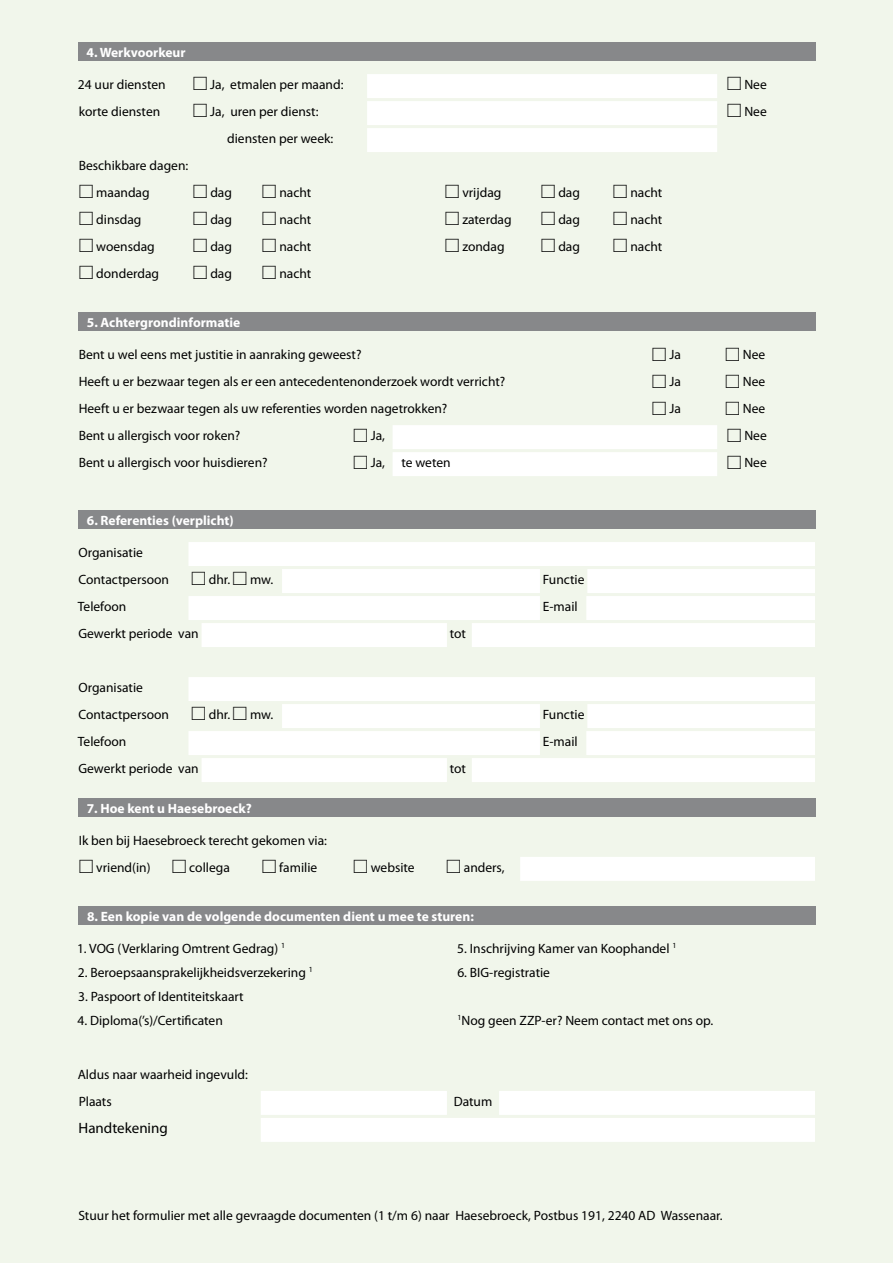
<style>
.page{position:relative;width:893px;height:1263px;background:#f1f6eb}
.page>*{position:absolute;margin:0;border:0;box-sizing:border-box;transform-origin:0 0}
.t1{font:15px "Myriad Pro";color:#000}
.t2{font:13.5px/27px "Myriad Pro";color:#000}
.t3{font:700 13.5px "Myriad Pro";color:#fff}
</style>
<div class="page">
<div style="left:78px;top:43px;width:737px;height:18px;background:#87888a"></div>
<div style="left:78px;top:313px;width:737px;height:18px;background:#87888a"></div>
<div style="left:78px;top:907px;width:737px;height:18px;background:#87888a"></div>
<div style="left:78px;top:511px;width:737px;height:18px;background:#87888a"></div>
<div style="left:78px;top:799px;width:737px;height:18px;background:#87888a"></div>
<div style="left:367px;top:74px;width:350px;height:24px;background:#fff"></div>
<div style="left:367px;top:101px;width:350px;height:24px;background:#fff"></div>
<div style="left:367px;top:128px;width:350px;height:24px;background:#fff"></div>
<div style="left:393px;top:425px;width:324px;height:24px;background:#fff"></div>
<div style="left:393px;top:452px;width:324px;height:24px;background:#fff"></div>
<div style="left:188px;top:542px;width:627px;height:24px;background:#fff"></div>
<div style="left:282px;top:569px;width:533px;height:24px;background:#fff"></div>
<div style="left:540px;top:567px;width:47px;height:36px;background:#f1f6eb"></div>
<div style="left:188px;top:596px;width:627px;height:24px;background:#fff"></div>
<div style="left:540px;top:594px;width:46px;height:36px;background:#f1f6eb"></div>
<div style="left:188px;top:623px;width:627px;height:24px;background:#fff"></div>
<div style="left:178px;top:621px;width:24px;height:36px;background:#f1f6eb"></div>
<div style="left:447px;top:621px;width:25px;height:36px;background:#f1f6eb"></div>
<div style="left:188px;top:677px;width:627px;height:24px;background:#fff"></div>
<div style="left:282px;top:704px;width:533px;height:24px;background:#fff"></div>
<div style="left:540px;top:702px;width:47px;height:36px;background:#f1f6eb"></div>
<div style="left:188px;top:731px;width:627px;height:24px;background:#fff"></div>
<div style="left:540px;top:729px;width:46px;height:36px;background:#f1f6eb"></div>
<div style="left:188px;top:758px;width:627px;height:24px;background:#fff"></div>
<div style="left:178px;top:756px;width:24px;height:36px;background:#f1f6eb"></div>
<div style="left:447px;top:756px;width:25px;height:36px;background:#f1f6eb"></div>
<div style="left:520px;top:857px;width:295px;height:24px;background:#fff"></div>
<div style="left:261px;top:1091px;width:554px;height:24px;background:#fff"></div>
<div style="left:447px;top:1089px;width:52px;height:36px;background:#f1f6eb"></div>
<div style="left:261px;top:1118px;width:554px;height:24px;background:#fff"></div>
<p class="t3" style="left:87px;top:44px;width:101px">4. Werkvoorkeur</p>
<p class="t2" style="left:78px;top:71px;width:89px">24 uur diensten</p>
<p class="t2" style="left:193px;top:71px;width:152px">□ Ja, etmalen per maand:</p>
<p class="t2" style="left:727px;top:71px;width:41px">□ Nee</p>
<p class="t2" style="left:79px;top:98px;width:83px">korte diensten</p>
<p class="t2" style="left:193px;top:98px;width:127px">□ Ja, uren per dienst:</p>
<p class="t2" style="left:727px;top:98px;width:41px">□ Nee</p>
<p class="t2" style="left:227px;top:125px;width:108px">diensten per week:</p>
<p class="t2" style="left:79px;top:152px;width:111px">Beschikbare dagen:</p>
<p class="t2" style="left:79px;top:179px;width:72px">□ maandag</p>
<p class="t2" style="left:193px;top:179px;width:40px">□ dag</p>
<p class="t2" style="left:262px;top:179px;width:50px">□ nacht</p>
<p class="t2" style="left:445px;top:179px;width:57px">□ vrijdag</p>
<p class="t2" style="left:541px;top:179px;width:40px">□ dag</p>
<p class="t2" style="left:613px;top:179px;width:50px">□ nacht</p>
<p class="t2" style="left:79px;top:206px;width:64px">□ dinsdag</p>
<p class="t2" style="left:193px;top:206px;width:40px">□ dag</p>
<p class="t2" style="left:262px;top:206px;width:50px">□ nacht</p>
<p class="t2" style="left:445px;top:206px;width:68px">□ zaterdag</p>
<p class="t2" style="left:541px;top:206px;width:40px">□ dag</p>
<p class="t2" style="left:613px;top:206px;width:50px">□ nacht</p>
<p class="t2" style="left:79px;top:233px;width:77px">□ woensdag</p>
<p class="t2" style="left:193px;top:233px;width:40px">□ dag</p>
<p class="t2" style="left:262px;top:233px;width:50px">□ nacht</p>
<p class="t2" style="left:445px;top:233px;width:61px">□ zondag</p>
<p class="t2" style="left:541px;top:233px;width:40px">□ dag</p>
<p class="t2" style="left:613px;top:233px;width:50px">□ nacht</p>
<p class="t2" style="left:79px;top:260px;width:81px">□ donderdag</p>
<p class="t2" style="left:193px;top:260px;width:40px">□ dag</p>
<p class="t2" style="left:262px;top:260px;width:50px">□ nacht</p>
<p class="t3" style="left:87px;top:314px;width:155px">5. Achtergrondinformatie</p>
<p class="t2" style="left:79px;top:341px;width:284px">Bent u wel eens met justitie in aanraking geweest?</p>
<p class="t2" style="left:652px;top:341px;width:30px">□ Ja</p>
<p class="t2" style="left:726px;top:341px;width:41px">□ Nee</p>
<p class="t2" style="left:79px;top:368px;width:428px">Heeft u er bezwaar tegen als er een antecedentenonderzoek wordt verricht?</p>
<p class="t2" style="left:652px;top:368px;width:30px">□ Ja</p>
<p class="t2" style="left:726px;top:368px;width:41px">□ Nee</p>
<p class="t2" style="left:79px;top:395px;width:370px">Heeft u er bezwaar tegen als uw referenties worden nagetrokken?</p>
<p class="t2" style="left:652px;top:395px;width:30px">□ Ja</p>
<p class="t2" style="left:726px;top:395px;width:41px">□ Nee</p>
<p class="t2" style="left:79px;top:422px;width:163px">Bent u allergisch voor roken?</p>
<p class="t2" style="left:354px;top:422px;width:33px">□ Ja,</p>
<p class="t2" style="left:727px;top:422px;width:41px">□ Nee</p>
<p class="t2" style="left:79px;top:449px;width:190px">Bent u allergisch voor huisdieren?</p>
<p class="t2" style="left:354px;top:449px;width:98px">□ Ja, te weten</p>
<p class="t2" style="left:727px;top:449px;width:41px">□ Nee</p>
<p class="t3" style="left:87px;top:512px;width:148px">6. Referenties (verplicht)</p>
<p class="t2" style="left:78px;top:539px;width:92px">Organisatie<br>Contactpersoon</p>
<p class="t2" style="left:192px;top:566px;width:83px">□ dhr. □ mw.</p>
<p class="t2" style="left:543px;top:566px;width:43px">Functie</p>
<p class="t2" style="left:78px;top:593px;width:50px">Telefoon</p>
<p class="t2" style="left:543px;top:593px;width:36px">E-mail</p>
<p class="t2" style="left:78px;top:620px;width:122px">Gewerkt periode van</p>
<p class="t2" style="left:450px;top:620px;width:18px">tot</p>
<p class="t2" style="left:78px;top:674px;width:92px">Organisatie<br>Contactpersoon</p>
<p class="t2" style="left:192px;top:701px;width:83px">□ dhr. □ mw.</p>
<p class="t2" style="left:543px;top:701px;width:43px">Functie</p>
<p class="t2" style="left:78px;top:728px;width:50px">Telefoon</p>
<p class="t2" style="left:543px;top:728px;width:36px">E-mail</p>
<p class="t2" style="left:78px;top:755px;width:122px">Gewerkt periode van</p>
<p class="t2" style="left:450px;top:755px;width:18px">tot</p>
<p class="t3" style="left:87px;top:800px;width:167px">7. Hoe kent u Haesebroeck?</p>
<p class="t2" style="left:79px;top:827px;width:250px">Ik ben bij Haesebroeck terecht gekomen via:</p>
<p class="t2" style="left:79px;top:854px;width:73px">□ vriend(in)</p>
<p class="t2" style="left:172px;top:854px;width:59px">□ collega</p>
<p class="t2" style="left:262px;top:854px;width:56px">□ familie</p>
<p class="t2" style="left:354px;top:854px;width:62px">□ website</p>
<p class="t2" style="left:447px;top:854px;width:59px">□ anders,</p>
<p class="t3" style="left:87px;top:908px;width:388px">8. Een kopie van de volgende documenten dient u mee te sturen:</p>
<p class="t2" style="left:77px;top:935px;width:210px">1. VOG (Verklaring Omtrent Gedrag) <sup>1</sup></p>
<p class="t2" style="left:78px;top:959px;width:236px">2. Beroepsaansprakelijkheidsverzekering <sup>1</sup></p>
<p class="t2" style="left:78px;top:983px;width:167px">3. Paspoort of Identiteitskaart</p>
<p class="t2" style="left:78px;top:1007px;width:147px">4. Diploma(’s)/Certificaten</p>
<p class="t2" style="left:78px;top:1061px;width:172px">Aldus naar waarheid ingevuld:<br>Plaats</p>
<p class="t1" style="left:79px;top:1119px;width:91px">Handtekening</p>
<p class="t2" style="left:457px;top:935px;width:221px">5. Inschrijving Kamer van Koophandel <sup>1</sup></p>
<p class="t2" style="left:457px;top:959px;width:94px">6. BIG-registratie</p>
<p class="t2" style="left:457px;top:1007px;width:257px"><sup>1</sup>Nog geen ZZP-er? Neem contact met ons op.</p>
<p class="t2" style="left:454px;top:1088px;width:40px">Datum</p>
<p class="t2" style="left:78px;top:1203px;width:646px">Stuur het formulier met alle gevraagde documenten (1 t/m 6) naar Haesebroeck, Postbus 191, 2240 AD Wassenaar.</p>
</div>
